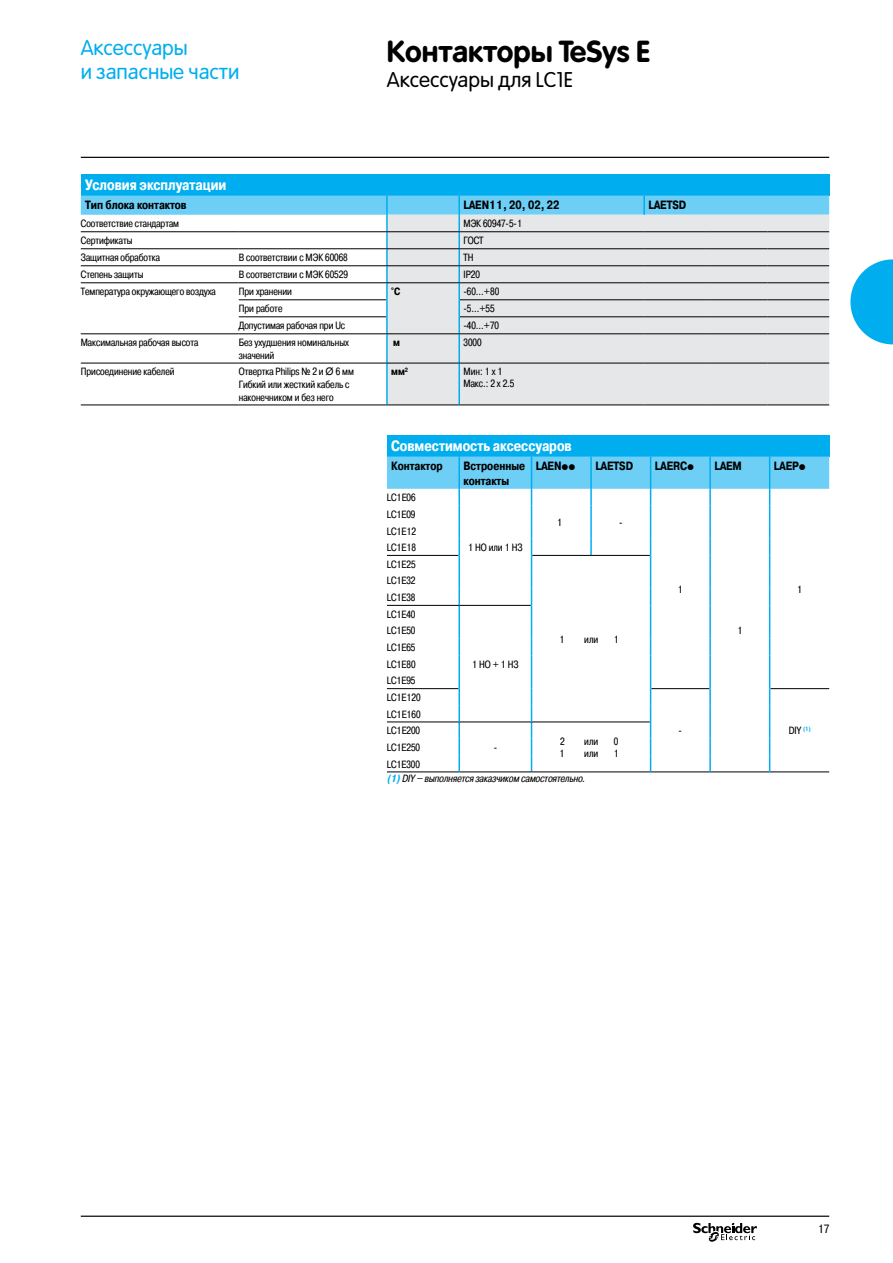
<style>
.page{position:relative;width:893px;height:1263px;background:#fff}
.page>*{position:absolute;margin:0;border:0;box-sizing:border-box;transform-origin:0 0}
.t1{font:700 30px "Rotonda";color:#000}
.t2{font:21px/24px "Rotonda";color:#00aeef}
.t3{font:21px "Rotonda";color:#000}
.t4{font:700 15px "Pragmatica Cond C";color:#fff}
.t5{font:700 12px/14.4px "Pragmatica Cond C";color:#000}
.t6{font:12px "Pragmatica Cond C";color:#000}
.t7{font:10.5px/16.6px "Pragmatica Cond C";color:#000}
.t8{font:italic 10.5px "Pragmatica Cond C";color:#000}
.t9{font:700 10.5px "Pragmatica Cond C";color:#000}
.s1{font-family:"Arial"}
.s2{font-family:"Graph Schneider"}
.s3{font-weight:700;color:#00aeef}
</style>
<div class="page">
<hr style="left:81px;top:157px;width:748px;height:1px;background:#000">
<hr style="left:81px;top:1215px;width:748px;height:2px;background:#000">
<svg style="left:693px;top:1223px;width:64px;height:19px"></svg>
<div style="left:81px;top:174px;width:748px;height:22px;background:#00aeef"></div>
<div style="left:388px;top:335px;width:441px;height:70px;background:#e6e7e8"></div>
<hr style="left:81px;top:405px;width:158px;height:1px;background:#000">
<hr style="left:239px;top:405px;width:148px;height:1px;background:#000">
<svg style="left:81px;top:196px;width:748px;height:138px"></svg>
<hr style="left:460px;top:317px;width:184px;height:1px;background:#000">
<hr style="left:644px;top:317px;width:62px;height:1px;background:#000">
<hr style="left:706px;top:317px;width:61px;height:1px;background:#000">
<hr style="left:767px;top:317px;width:62px;height:1px;background:#000">
<hr style="left:81px;top:334px;width:158px;height:1px;background:#000">
<hr style="left:239px;top:334px;width:148px;height:1px;background:#000">
<hr style="left:386px;top:334px;width:2px;height:29px;background:#00aeef">
<hr style="left:387px;top:334px;width:72px;height:1px;background:#000">
<hr style="left:458px;top:334px;width:2px;height:29px;background:#00aeef">
<hr style="left:459px;top:334px;width:185px;height:1px;background:#000">
<hr style="left:644px;top:334px;width:62px;height:1px;background:#000">
<hr style="left:706px;top:334px;width:61px;height:1px;background:#000">
<hr style="left:767px;top:334px;width:62px;height:1px;background:#000">
<hr style="left:81px;top:363px;width:158px;height:1px;background:#000">
<hr style="left:239px;top:363px;width:148px;height:1px;background:#000">
<hr style="left:386px;top:363px;width:2px;height:42px;background:#00aeef">
<hr style="left:387px;top:363px;width:72px;height:1px;background:#000">
<hr style="left:387px;top:405px;width:72px;height:1px;background:#000">
<hr style="left:458px;top:363px;width:2px;height:42px;background:#00aeef">
<hr style="left:459px;top:363px;width:185px;height:1px;background:#000">
<hr style="left:644px;top:363px;width:62px;height:1px;background:#000">
<hr style="left:706px;top:363px;width:61px;height:1px;background:#000">
<hr style="left:767px;top:363px;width:62px;height:1px;background:#000">
<hr style="left:459px;top:405px;width:185px;height:1px;background:#000">
<hr style="left:644px;top:405px;width:62px;height:1px;background:#000">
<hr style="left:706px;top:405px;width:61px;height:1px;background:#000">
<hr style="left:767px;top:405px;width:62px;height:1px;background:#000">
<div style="left:387px;top:435px;width:442px;height:22px;background:#00aeef"></div>
<hr style="left:710px;top:772px;width:60px;height:1px;background:#000">
<hr style="left:770px;top:772px;width:59px;height:1px;background:#000">
<hr style="left:651px;top:772px;width:59px;height:1px;background:#000">
<hr style="left:459px;top:772px;width:72px;height:1px;background:#000">
<hr style="left:531px;top:772px;width:60px;height:1px;background:#000">
<hr style="left:591px;top:772px;width:60px;height:1px;background:#000">
<hr style="left:387px;top:772px;width:72px;height:1px;background:#000">
<svg style="left:387px;top:457px;width:442px;height:315px"></svg>
<svg style="left:850px;top:259px;width:43px;height:85px"></svg>
<h2 class="t2" style="left:81px;top:35px;width:160px">Аксессуары<br>и запасные части</h2>
<h1 class="t1" style="left:387px;top:34px;width:265px">Контакторы TeSys E</h1>
<h2 class="t3" style="left:387px;top:68px;width:188px">Аксессуары для LC1E</h2>
<h3 class="t4" style="left:85px;top:177px;width:143px">Условия эксплуатации</h3>
<p class="t5" style="left:85px;top:198px;width:103px">Тип блока контактов</p>
<p class="t5" style="left:463px;top:198px;width:98px">LAEN11, 20, 02, 22</p>
<p class="t5" style="left:648px;top:198px;width:39px">LAETSD</p>
<p class="t7" style="left:81px;top:215px;width:100px">Соответствие стандартам</p>
<p class="t7" style="left:463px;top:215px;width:60px">МЭК 60947-5-1</p>
<p class="t7" style="left:81px;top:232px;width:53px">Сертификаты</p>
<p class="t7" style="left:463px;top:232px;width:22px">ГОСТ</p>
<p class="t7" style="left:81px;top:249px;width:81px">Защитная обработка</p>
<p class="t7" style="left:239px;top:249px;width:111px">В соответствии с МЭК 60068</p>
<p class="t7" style="left:463px;top:249px;width:12px">TH</p>
<p class="t7" style="left:81px;top:266px;width:64px">Степень защиты</p>
<p class="t7" style="left:239px;top:266px;width:111px">В соответствии с МЭК 60529</p>
<p class="t7" style="left:463px;top:266px;width:18px">IP20</p>
<p class="t7" style="left:81px;top:283px;width:137px">Температура окружающего воздуха</p>
<p class="t7" style="left:239px;top:283px;width:55px">При хранении</p>
<p class="t9" style="left:391px;top:286px;width:10px">°C</p>
<p class="t7" style="left:463px;top:283px;width:37px">-60...+80</p>
<p class="t7" style="left:239px;top:300px;width:45px">При работе</p>
<p class="t7" style="left:463px;top:300px;width:33px">-5...+55</p>
<p class="t7" style="left:239px;top:317px;width:108px">Допустимая рабочая при Uc</p>
<p class="t7" style="left:463px;top:317px;width:37px">-40...+70</p>
<p class="t7" style="left:81px;top:334px;width:119px">Максимальная рабочая высота</p>
<p class="t7" style="left:239px;top:336px;width:112px;line-height:12.6px">Без ухудшения номинальных значений</p>
<p class="t9" style="left:393px;top:337px;width:8px">м</p>
<p class="t7" style="left:463px;top:334px;width:20px">3000</p>
<p class="t7" style="left:81px;top:364px;width:95px">Присоединение кабелей</p>
<p class="t7" style="left:239px;top:366px;width:117px;line-height:12.6px">Отвертка Philips № 2 и <span class="s1">Ø</span> 6 мм<br>Гибкий или жесткий кабель с наконечником и без него</p>
<p class="t9" style="left:391px;top:366px;width:18px">мм<sup>2</sup></p>
<p class="t7" style="left:463px;top:366px;width:52px;line-height:12px">Mин: 1 x 1<br>Mакс.: 2 x 2.5</p>
<h3 class="t4" style="left:391px;top:438px;width:182px">Совместимость аксессуаров</h3>
<p class="t5" style="left:391px;top:459px;width:53px">Контактор</p>
<p class="t5" style="left:463px;top:459px;width:63px">Встроенные контакты</p>
<p class="t5" style="left:536px;top:459px;width:41px">LAEN<span class="s2">pp</span></p>
<p class="t5" style="left:595px;top:459px;width:39px">LAETSD</p>
<p class="t5" style="left:655px;top:459px;width:41px">LAERC<span class="s2">p</span></p>
<p class="t5" style="left:714px;top:459px;width:29px">LAEM</p>
<p class="t5" style="left:774px;top:459px;width:33px">LAEP<span class="s2">p</span></p>
<p class="t7" style="left:387px;top:489px;width:30px">LC1E06</p>
<p class="t7" style="left:387px;top:506px;width:31px;text-align:justify">LC1E09<br>LC1E12<br>LC1E18<br>LC1E25</p>
<p class="t7" style="left:387px;top:573px;width:30px;text-align:justify">LC1E32<br>LC1E38<br>LC1E40</p>
<p class="t7" style="left:387px;top:622px;width:35px">LC1E50<br>LC1E65<br>LC1E80<br>LC1E95<br>LC1E120</p>
<p class="t7" style="left:387px;top:706px;width:35px">LC1E160<br>LC1E200</p>
<p class="t7" style="left:468px;top:539px;width:56px">1 НО или 1 НЗ</p>
<p class="t7" style="left:472px;top:656px;width:48px">1 НО + 1 НЗ</p>
<p class="t7" style="left:557px;top:514px;width:7px">1</p>
<p class="t7" style="left:619px;top:514px;width:5px">-</p>
<p class="t7" style="left:560px;top:631px;width:7px">1</p>
<p class="t7" style="left:584px;top:631px;width:15px">или</p>
<p class="t7" style="left:614px;top:631px;width:7px">1</p>
<p class="t7" style="left:560px;top:733px;width:6px">2</p>
<p class="t7" style="left:584px;top:733px;width:15px">или</p>
<p class="t7" style="left:614px;top:733px;width:6px">0</p>
<p class="t7" style="left:560px;top:745px;width:7px">1</p>
<p class="t7" style="left:584px;top:745px;width:15px">или</p>
<p class="t7" style="left:614px;top:745px;width:7px">1</p>
<p class="t7" style="left:387px;top:739px;width:35px">LC1E250<br>LC1E300</p>
<p class="t8" style="left:387px;top:773px;width:202px"><span class="s3">(1)</span>DIY– выполняетсязаказчиком самостоятельно.</p>
<p class="t7" style="left:494px;top:739px;width:5px">-</p>
<p class="t7" style="left:678px;top:581px;width:7px">1</p>
<p class="t7" style="left:737px;top:622px;width:7px">1</p>
<p class="t7" style="left:797px;top:581px;width:7px">1</p>
<p class="t7" style="left:679px;top:722px;width:5px">-</p>
<p class="t7" style="left:789px;top:722px;width:23px">DIY <sup>(1)</sup></p>
<p class="t6" style="left:818px;top:1222px;width:12px">17</p>
</div>
